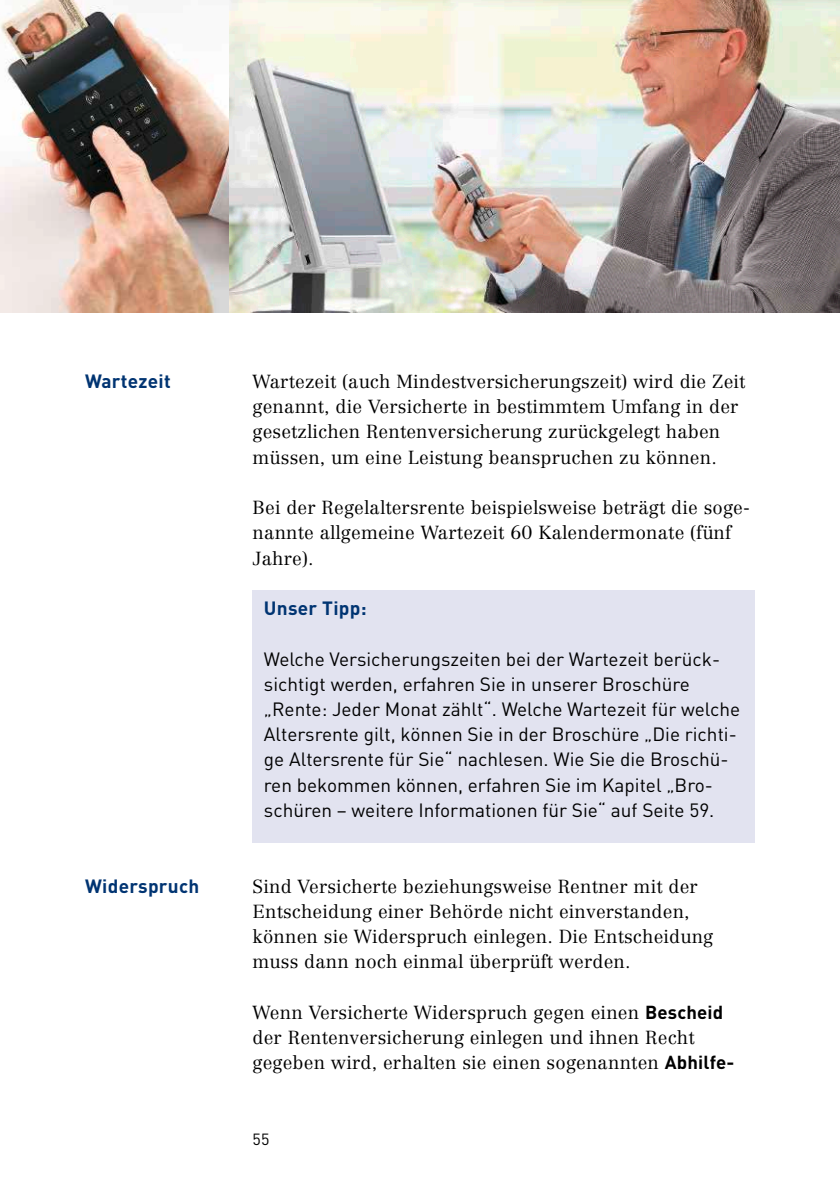
<style>
.page{position:relative;width:840px;height:1191px;background:#fff}
.page>*{position:absolute;margin:0;border:0;box-sizing:border-box;transform-origin:0 0}
.t1{font:19px/25.2px "DIN";color:#000}
.t2{font:700 19px "DIN";letter-spacing:.015em;color:#003472}
.t3{font:300 18.6px/25.2px "Centennial";letter-spacing:.01em;color:#000}
.t4{font:16px "DIN";color:#000}
.s1{font-family:"DIN";font-weight:700}
</style>
<div class="page">
<div style="left:252px;top:590px;width:502px;height:252px;background:#e2e3f0"></div>
<img style="left:0;top:0;width:839px;height:312px">
<h3 class="t2" style="left:85px;top:368px;width:87px">Wartezeit</h3>
<p class="t3" style="left:252px;top:369px;width:494px">Wartezeit (auch Mindestversicherungszeit) wird die Zeit genannt, die Versicherte in bestimmtem Umfang in der gesetzlichen Rentenversicherung zurückgelegt haben müssen, um eine Leistung beanspruchen zu können.</p>
<p class="t3" style="left:252px;top:495px;width:498px">Bei der Regelaltersrente beispielsweise beträgt die soge&shy;nannte allgemeine Wartezeit 60 Kalendermonate (fünf<br>Jahre).</p>
<h3 class="t2" style="left:264px;top:596px;width:104px">Unser Tipp:</h3>
<p class="t1" style="left:264px;top:645px;width:477px">Welche Versicherungszeiten bei der Wartezeit berück&shy;sichtigt werden, erfahren Sie in unserer Broschüre „Rente: Jeder Monat zählt“. Welche Wartezeit für welche Altersrente gilt, können Sie in der Broschüre „Die richti&shy;ge Altersrente für Sie“ nachlesen. Wie Sie die Broschü&shy;ren bekommen können, erfahren Sie im Kapitel „Bro&shy;schüren – weitere Informationen für Sie“ auf Seite 59.</p>
<h3 class="t2" style="left:85px;top:873px;width:116px">Widerspruch</h3>
<p class="t3" style="left:252px;top:873px;width:462px">Sind Versicherte beziehungsweise Rentner mit der Entscheidung einer Behörde nicht einverstanden, können sie Widerspruch einlegen. Die Entscheidung muss dann noch einmal überprüft werden.</p>
<p class="t3" style="left:252px;top:999px;width:483px">Wenn Versicherte Widerspruch gegen einen <span class="s1">Bescheid </span>der Rentenversicherung einlegen und ihnen Recht gegeben wird, erhalten sie einen sogenannten <span class="s1">Abhilfe-</span></p>
<p class="t4" style="left:252px;top:1129px;width:18px">55</p>
</div>
